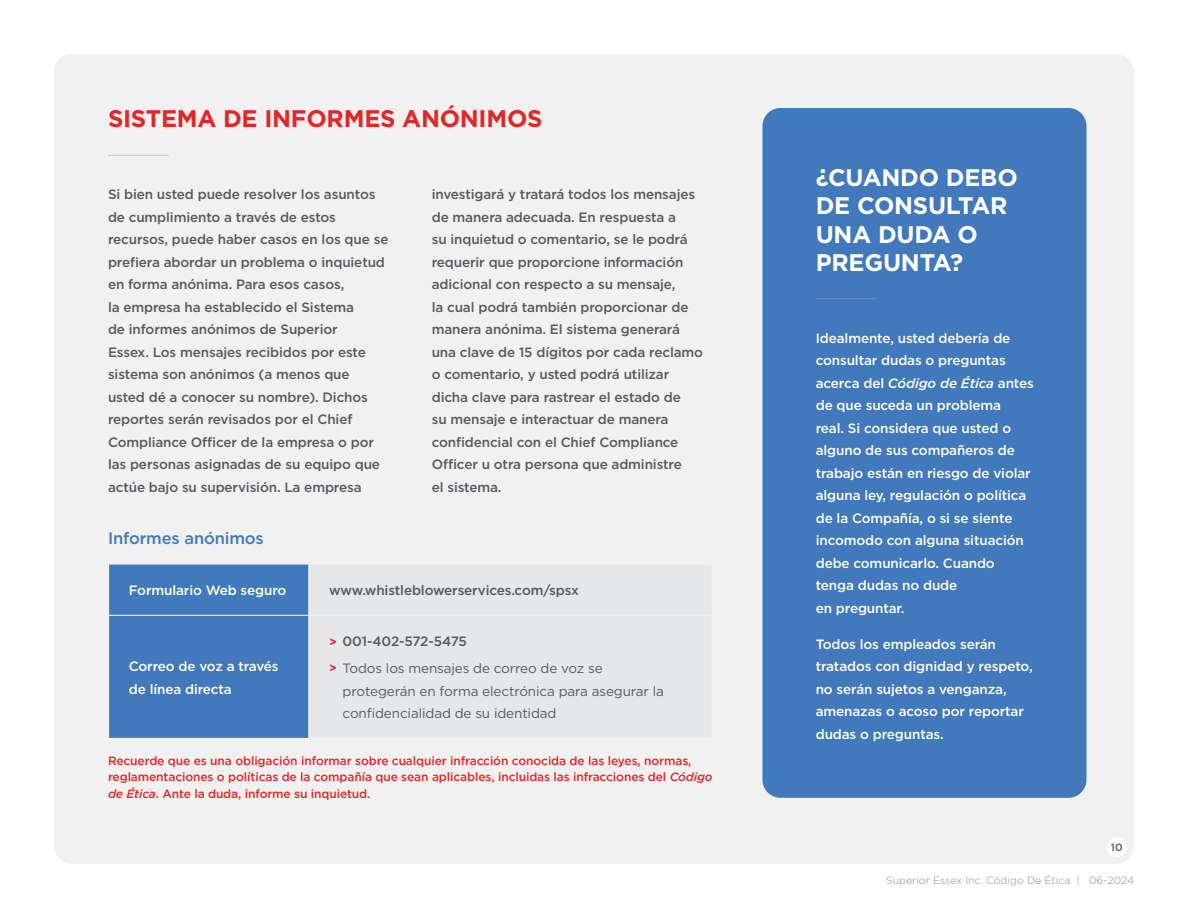
<style>
.page{position:relative;width:1188px;height:918px;background:#fff}
.page>*{position:absolute;margin:0;border:0;box-sizing:border-box;transform-origin:0 0}
.t1{font:700 24px/28.5px "Gotham";letter-spacing:-.01em;color:#fff}
.t2{font:700 24px "Gotham";letter-spacing:-.01em;color:#e32726}
.t3{font:500 16.5px "Gotham";letter-spacing:-.01em;color:#4278bc}
.t4{font:500 13.5px/22.5px "Gotham";letter-spacing:-.01em;color:#58595b}
.t5{font:500 13.5px/22.5px "Gotham";letter-spacing:-.01em;color:#fff}
.t6{font:13.5px/26.8px "Gotham";letter-spacing:-.01em;color:#58595b}
.t7{font:500 12px/16.5px "Gotham";letter-spacing:-.01em;color:#e32726}
.t8{font:300 10.5px "Gotham";color:#8b8e90}
.t9{font:500 10.5px "Gotham";color:#58595b}
.s1{font-weight:700;font-size:12px;color:#e32726}
.s2{font-weight:500}
.s3{font-style:italic}
</style>
<div class="page">
<div style="left:54px;top:54px;width:1080px;height:810px;background:#f1f1f2;border-radius:18px"></div>
<div style="left:109px;top:565px;width:199px;height:173px;background:#4278bc"></div>
<div style="left:310px;top:565px;width:401px;height:172px;background:#e6e7e8"></div>
<hr style="left:108px;top:615px;width:201px;height:1px;background:#f1f1f2">
<hr style="left:309px;top:615px;width:404px;height:1px;background:#f1f1f2">
<hr style="left:108px;top:155px;width:61px;height:1px;background:#c7c8ca">
<div style="left:762px;top:108px;width:324px;height:690px;background:#4278bc;border-radius:18px"></div>
<hr style="left:816px;top:298px;width:61px;height:1px;background:#688bc7">
<div style="left:1107px;top:838px;width:20px;height:19px;background:#fff;border-radius:50%"></div>
<h1 class="t2" style="left:108px;top:103px;width:436px">SISTEMA DE INFORMES ANÓNIMOS</h1>
<p class="t4" style="left:108px;top:183px;width:282px">Si bien usted puede resolver los asuntos de cumplimiento a través de estos recursos, puede haber casos en los que se prefiera abordar un problema o inquietud en forma anónima. Para esos casos,<br>la empresa ha establecido el Sistema<br>de informes anónimos de Superior<br>Essex. Los mensajes recibidos por este sistema son anónimos (a menos que usted dé a conocer su nombre). Dichos reportes serán revisados por el Chief Compliance Officer de la empresa o por las personas asignadas de su equipo que actúe bajo su supervisión. La empresa</p>
<p class="t3" style="left:108px;top:527px;width:157px">Informes anónimos</p>
<p class="t4" style="left:432px;top:183px;width:273px">investigará y tratará todos los mensajes de manera adecuada. En respuesta a<br>su inquietud o comentario, se le podrá requerir que proporcione información adicional con respecto a su mensaje,<br>la cual podrá también proporcionar de manera anónima. El sistema generará una clave de 15 dígitos por cada reclamo o comentario, y usted podrá utilizar dicha clave para rastrear el estado de<br>su mensaje e interactuar de manera confidencial con el Chief Compliance Officer u otra persona que administre<br>el sistema.</p>
<p class="t5" style="left:129px;top:579px;width:159px">Formulario Web seguro</p>
<p class="t4" style="left:329px;top:579px;width:251px">www.whistleblowerservices.com/spsx</p>
<p class="t6" style="left:329px;top:628px;width:275px"><span class="s1">&gt;</span> <span class="s2">001-402-572-5475<br></span><span class="s1">&gt;</span> Todos los mensajes de correo de voz se</p>
<p class="t6" style="left:343px;top:679px;width:323px;line-height:22.5px">protegerán en forma electrónica para asegurar la confidencialidad de su identidad</p>
<p class="t7" style="left:108px;top:752px;width:606px">Recuerde que es una obligación informar sobre cualquier infracción conocida de las leyes, normas, reglamentaciones o políticas de la compañía que sean aplicables, incluidas las infracciones del <span class="s3">Código de Ética</span>. Ante la duda, informe su inquietud.</p>
<p class="t5" style="left:129px;top:655px;width:151px">Correo de voz a través de línea directa</p>
<h1 class="t1" style="left:816px;top:163px;width:204px">¿CUANDO DEBO<br>DE CONSULTAR<br>UNA DUDA O<br>PREGUNTA?</h1>
<p class="t5" style="left:816px;top:326px;width:220px">Idealmente, usted debería de consultar dudas o preguntas acerca del <span class="s3">Código de Ética</span> antes de que suceda un problema<br>real. Si considera que usted o alguno de sus compañeros de trabajo están en riesgo de violar alguna ley, regulación o política de la Compañía, o si se siente incomodo con alguna situación debe comunicarlo. Cuando tenga dudas no dude<br>en preguntar.</p>
<p class="t5" style="left:816px;top:633px;width:218px">Todos los empleados serán tratados con dignidad y respeto, no serán sujetos a venganza, amenazas o acoso por reportar dudas o preguntas.</p>
<p class="t9" style="left:1111px;top:840px;width:13px">10</p>
<p class="t8" style="left:886px;top:873px;width:250px">Superior Essex Inc. Código De Ética | 06-2024</p>
</div>
